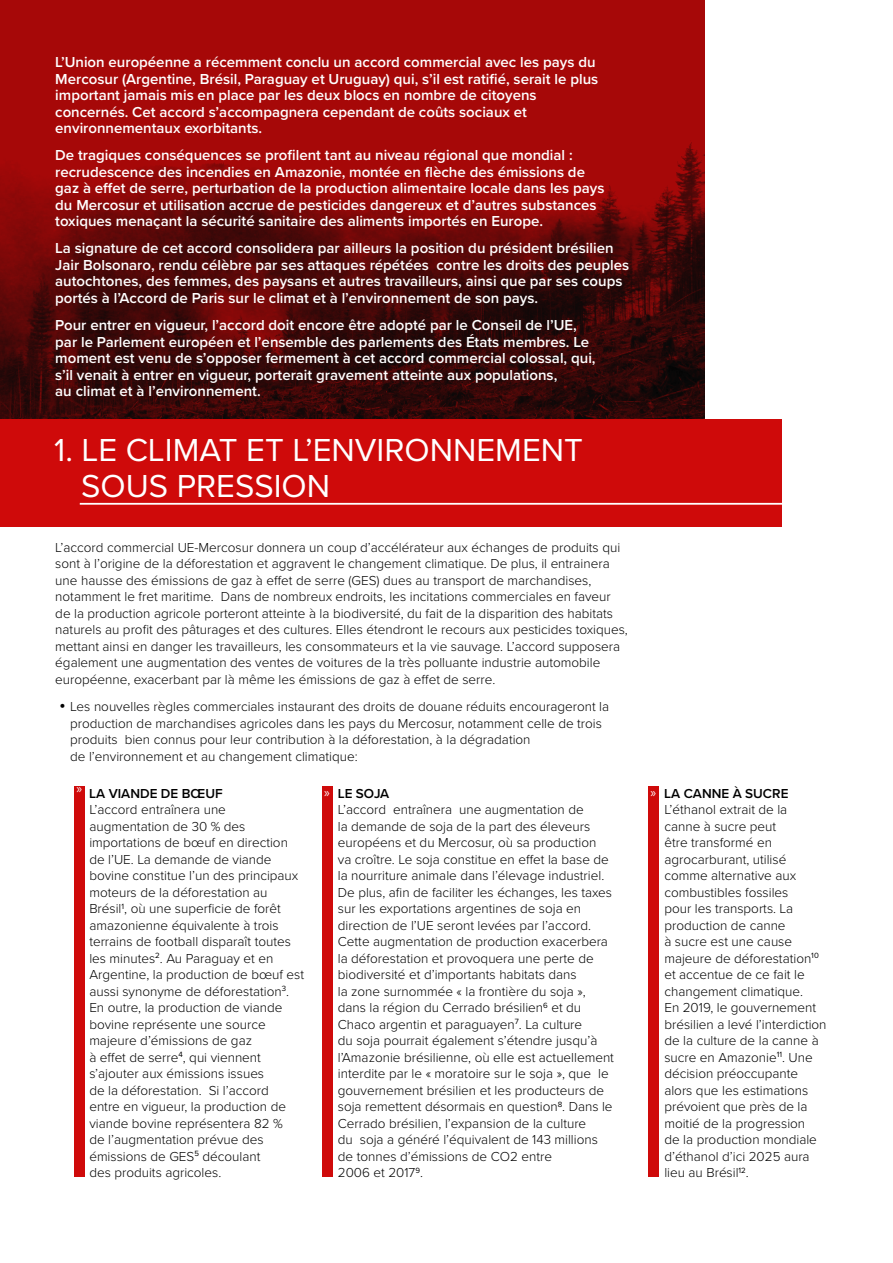
<style>
.page{position:relative;width:893px;height:1263px;background:#fff}
.page>*{position:absolute;margin:0;border:0;box-sizing:border-box;transform-origin:0 0}
.t1{font:33px/35.5px "Proxima Nova";color:#fff}
.t2{font:600 15px/16.5px "Proxima Nova";color:#fff}
.t3{font:300 13.5px/16.5px "Proxima Nova";color:#000}
.t4{font:600 13.5px "Proxima Nova";color:#000}
.t5{font:13.5px "Myriad Pro";color:#fff}
.s1{font-family:"Myriad Pro";font-weight:400}
.s2{font-weight:600}
</style>
<div class="page">
<svg style="left:0;top:0;width:704px;height:419px;background:#730808"></svg>
<div style="left:0;top:419px;width:781px;height:107px;background:#cf0a0a"></div>
<hr style="left:80px;top:503px;width:745px;height:2px;background:#fff">
<div style="left:74px;top:787px;width:11px;height:390px;background:#cf0a0a"></div>
<div style="left:322px;top:787px;width:11px;height:390px;background:#cf0a0a"></div>
<div style="left:648px;top:787px;width:11px;height:390px;background:#cf0a0a"></div>
<p class="t2" style="left:55px;top:53px;width:544px">L’Union européenne a récemment conclu un accord commercial avec les pays du Mercosur (Argentine, Brésil, Paraguay et Uruguay) qui, s’il est ratifié, serait le plus important jamais mis en place par les deux blocs en nombre de citoyens concernés. Cet accord s’accompagnera cependant de coûts sociaux et environnementaux exorbitants.</p>
<p class="t2" style="left:55px;top:147px;width:551px">De tragiques conséquences se profilent tant au niveau régional que mondial : recrudescence des incendies en Amazonie, montée en flèche des émissions de gaz à effet de serre, perturbation de la production alimentaire locale dans les pays du Mercosur et utilisation accrue de pesticides dangereux et d’autres substances toxiques menaçant la sécurité sanitaire des aliments importés en Europe.</p>
<p class="t2" style="left:55px;top:240px;width:575px">La signature de cet accord consolidera par ailleurs la position du président brésilien Jair Bolsonaro, rendu célèbre par ses attaques répétées contre les droits des peuples autochtones, des femmes, des paysans et autres travailleurs, ainsi que par ses coups portés à l’Accord de Paris sur le climat et à l’environnement de son pays.</p>
<p class="t2" style="left:55px;top:316px;width:542px">Pour entrer en vigueur, l’accord doit encore être adopté par le Conseil de l’UE, par le Parlement européen et l’ensemble des parlements des États membres. Le moment est venu de s’opposer fermement à cet accord commercial colossal, qui, s’il venait à entrer en vigueur, porterait gravement atteinte aux populations,<br>au climat et à l’environnement.</p>
<h1 class="t1" style="left:81px;top:431px;width:503px;text-indent:-27px">1. LE CLIMAT ET L’ENVIRONNEMENT<br>SOUS PRESSION</h1>
<p class="t3" style="left:55px;top:538px;width:574px">L’accord commercial UE-Mercosur donnera un coup d’accélérateur aux échanges de produits qui sont à l’origine de la déforestation et aggravent le changement climatique. De plus, il entrainera une hausse des émissions de gaz à effet de serre (GES) dues au transport de marchandises, notamment le fret maritime. Dans de nombreux endroits, les incitations commerciales en faveur de la production agricole porteront atteinte à la biodiversité, du fait de la disparition des habitats naturels au profit des pâturages et des cultures. Elles étendront le recours aux pesticides toxiques, mettant ainsi en danger les travailleurs, les consommateurs et la vie sauvage. L’accord supposera également une augmentation des ventes de voitures de la très polluante industrie automobile européenne, exacerbant par là même les émissions de gaz à effet de serre.</p>
<p class="t3" style="left:70px;top:697px;width:540px;text-indent:-11px">• Les nouvelles règles commerciales instaurant des droits de douane réduits encourageront la production de marchandises agricoles dans les pays du Mercosur, notamment celle de trois produits bien connus pour leur contribution à la déforestation, à la dégradation<br>de l’environnement et au changement climatique:</p>
<p class="t5" style="left:77px;top:780px;width:7px">»</p>
<p class="t3" style="left:89px;top:784px;width:216px;text-indent:-13px"><span class="s1">»</span> <span class="s2">LA VIANDE DE BŒUF<br></span>L’accord entraînera une augmentation de 30 % des importations de bœuf en direction de l’UE. La demande de viande bovine constitue l’un des principaux moteurs de la déforestation au<br>Brésil<sup>1</sup>, où une superficie de forêt amazonienne équivalente à trois terrains de football disparaît toutes les minutes<sup>2</sup>. Au Paraguay et en<br>Argentine, la production de bœuf est aussi synonyme de déforestation<sup>3</sup>.<br>En outre, la production de viande bovine représente une source majeure d’émissions de gaz<br>à effet de serre<sup>4</sup>, qui viennent s’ajouter aux émissions issues<br>de la déforestation. Si l’accord<br>entre en vigueur, la production de viande bovine représentera 82 %<br>de l’augmentation prévue des émissions de GES<sup>5</sup> découlant<br>des produits agricoles.</p>
<p class="t4" style="left:338px;top:783px;width:53px">LE SOJA</p>
<p class="t5" style="left:324px;top:784px;width:7px">»</p>
<p class="t5" style="left:650px;top:784px;width:7px">»</p>
<p class="t3" style="left:338px;top:800px;width:278px">L’accord entraînera une augmentation de<br>la demande de soja de la part des éleveurs européens et du Mercosur, où sa production<br>va croître. Le soja constitue en effet la base de la nourriture animale dans l’élevage industriel.<br>De plus, afin de faciliter les échanges, les taxes sur les exportations argentines de soja en direction de l’UE seront levées par l’accord.<br>Cette augmentation de production exacerbera la déforestation et provoquera une perte de biodiversité et d’importants habitats dans<br>la zone surnommée « la frontière du soja », dans la région du Cerrado brésilien<sup>6</sup> et du Chaco argentin et paraguayen<sup>7</sup>. La culture<br>du soja pourrait également s’étendre jusqu’à l’Amazonie brésilienne, où elle est actuellement interdite par le « moratoire sur le soja », que le gouvernement brésilien et les producteurs de soja remettent désormais en question<sup>8</sup>. Dans le Cerrado brésilien, l’expansion de la culture<br>du soja a généré l’équivalent de 143 millions de tonnes d’émissions de CO2 entre<br>2006 et 2017<sup>9</sup>.</p>
<p class="t4" style="left:664px;top:783px;width:126px">LA CANNE À SUCRE</p>
<p class="t3" style="left:664px;top:800px;width:164px">L’éthanol extrait de la canne à sucre peut<br>être transformé en agrocarburant, utilisé comme alternative aux combustibles fossiles<br>pour les transports. La production de canne<br>à sucre est une cause majeure de déforestation<sup>10 </sup>et accentue de ce fait le changement climatique.<br>En 2019, le gouvernement brésilien a levé l’interdiction de la culture de la canne à sucre en Amazonie<sup>11</sup>. Une décision préoccupante alors que les estimations prévoient que près de la moitié de la progression<br>de la production mondiale d’éthanol d’ici 2025 aura lieu au Brésil<sup>12</sup>.</p>
</div>
